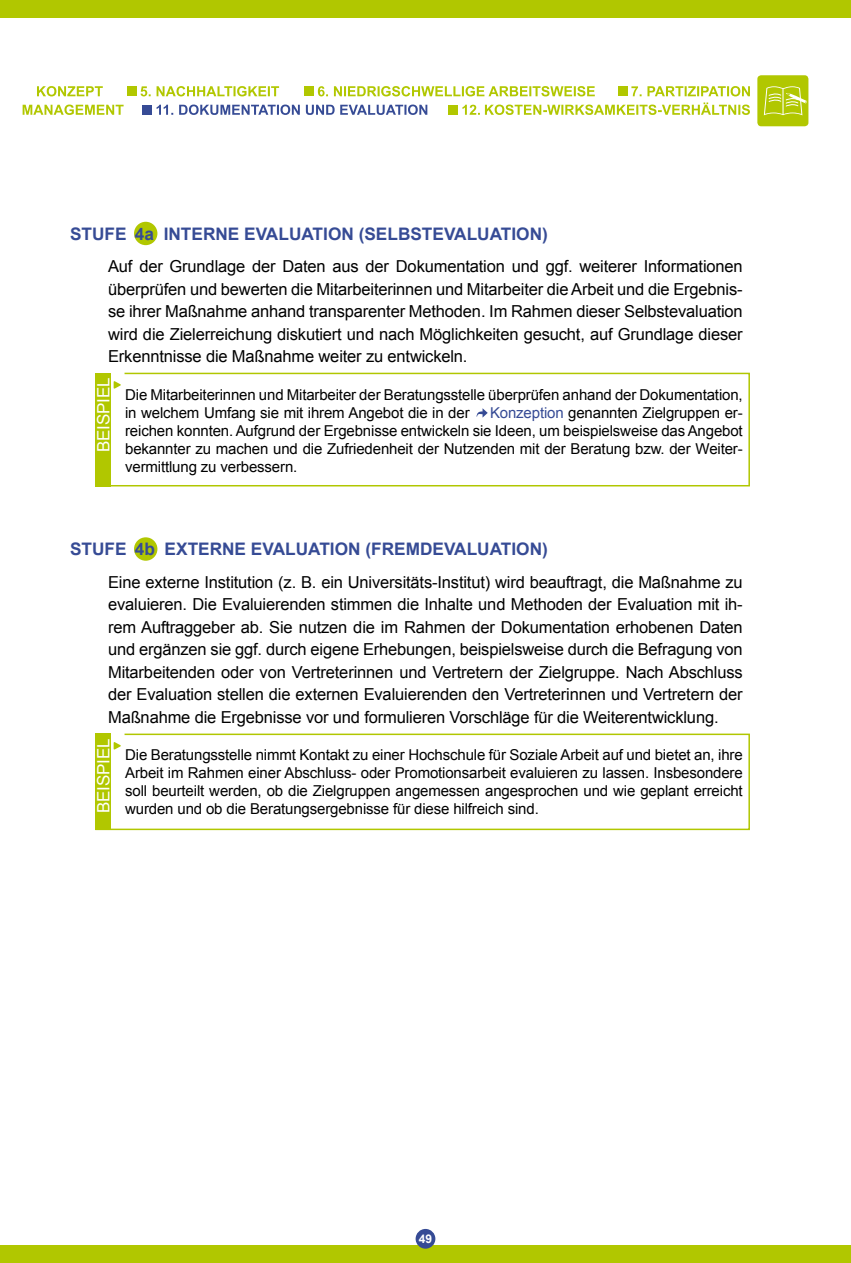
<style>
.page{position:relative;width:851px;height:1263px;background:#fff}
.page>*{position:absolute;margin:0;border:0;box-sizing:border-box;transform-origin:0 0}
.t1{font:700 17.25px "Arial";color:#364b95}
.t2{font:16.95px "Arial";letter-spacing:-.01em;color:#fff}
.t3{font:16.5px/22.5px "Arial";letter-spacing:-.01em;color:#000;text-align:justify}
.t4{font:15px/18px "Arial";letter-spacing:-.01em;color:#000;text-align:justify}
.t5{font:700 12px "Arial";color:#fff}
.s1{color:#364b95}
</style>
<div class="page">
<div style="left:0;top:0;width:850px;height:17px;background:#b1c700"></div>
<div style="left:0;top:1246px;width:850px;height:17px;background:#b1c700"></div>
<div style="left:757px;top:75px;width:51px;height:51px;background:#b1c700;border-radius:4px"></div>
<svg style="left:763px;top:86px;width:44px;height:29px"></svg>
<div style="left:134px;top:222px;width:23px;height:23px;background:#b1c700;border-radius:50%"></div>
<div style="left:134px;top:537px;width:23px;height:24px;background:#b1c700;border-radius:50%"></div>
<svg style="left:95px;top:372px;width:655px;height:115px"></svg>
<svg style="left:95px;top:733px;width:655px;height:98px"></svg>
<svg style="left:156px;top:105px;width:271px;height:10px"></svg>
<div style="left:142px;top:105px;width:10px;height:9px;background:#364b95"></div>
<svg style="left:462px;top:102px;width:287px;height:13px"></svg>
<div style="left:448px;top:105px;width:10px;height:9px;background:#b1c700"></div>
<svg style="left:140px;top:86px;width:139px;height:10px"></svg>
<div style="left:127px;top:86px;width:9px;height:10px;background:#b1c700"></div>
<svg style="left:318px;top:86px;width:276px;height:10px"></svg>
<div style="left:304px;top:86px;width:10px;height:10px;background:#b1c700"></div>
<svg style="left:631px;top:86px;width:118px;height:10px"></svg>
<div style="left:617px;top:86px;width:10px;height:10px;background:#b1c700"></div>
<svg style="left:22px;top:104px;width:102px;height:11px"></svg>
<svg style="left:37px;top:86px;width:66px;height:10px"></svg>
<div style="left:415px;top:1229px;width:20px;height:20px;background:#364b95;border-radius:50%"></div>
<svg style="left:476px;top:408px;width:11px;height:10px"></svg>
<p class="t1" style="left:70px;top:222px;width:479px">STUFE 4a INTERNE EVALUATION (SELBSTEVALUATION)</p>
<p class="t3" style="left:108px;top:255px;width:636px">Auf der Grundlage der Daten aus der Dokumentation und ggf. weiterer Informationen überprüfen und bewerten die Mitarbeiterinnen und Mitarbeiter die Arbeit und die Ergebnis&shy;se ihrer Maßnahme anhand transparenter Methoden. Im Rahmen dieser Selbstevaluation wird die Zielerreichung diskutiert und nach Möglichkeiten gesucht, auf Grundlage dieser Erkenntnisse die Maßnahme weiter zu entwickeln.</p>
<p class="t4" style="left:125px;top:386px;width:619px">Die Mitarbeiterinnen und Mitarbeiter der Beratungsstelle überprüfen anhand der Dokumentation, in welchem Umfang sie mit ihrem Angebot die in der</p>
<p class="t2" style="left:92px;top:452px;width:76px;rotate:-90deg">BEISPIEL</p>
<p class="t4" style="left:125px;top:404px;width:619px;text-indent:365px"><span class="s1">Konzeption</span> genannten Zielgruppen er&shy;reichen konnten. Aufgrund der Ergebnisse entwickeln sie Ideen, um beispielsweise das Angebot bekannter zu machen und die Zufriedenheit der Nutzenden mit der Beratung bzw. der Weiter&shy;vermittlung zu verbessern.</p>
<p class="t1" style="left:70px;top:538px;width:479px">STUFE 4b EXTERNE EVALUATION (FREMDEVALUATION)</p>
<p class="t3" style="left:108px;top:571px;width:636px">Eine externe Institution (z. B. ein Universitäts-Institut) wird beauftragt, die Maßnahme zu evaluieren. Die Evaluierenden stimmen die Inhalte und Methoden der Evaluation mit ih&shy;rem Auftraggeber ab. Sie nutzen die im Rahmen der Dokumentation erhobenen Daten und ergänzen sie ggf. durch eigene Erhebungen, beispielsweise durch die Befragung von Mitarbeitenden oder von Vertreterinnen und Vertretern der Zielgruppe. Nach Abschluss der Evaluation stellen die externen Evaluierenden den Vertreterinnen und Vertretern der Maßnahme die Ergebnisse vor und formulieren Vorschläge für die Weiterentwicklung.</p>
<p class="t4" style="left:125px;top:746px;width:619px">Die Beratungsstelle nimmt Kontakt zu einer Hochschule für Soziale Arbeit auf und bietet an, ihre Arbeit im Rahmen einer Abschluss- oder Promotionsarbeit evaluieren zu lassen. Insbesondere soll beurteilt werden, ob die Zielgruppen angemessen angesprochen und wie geplant erreicht wurden und ob die Beratungsergebnisse für diese hilfreich sind.</p>
<p class="t2" style="left:92px;top:813px;width:76px;rotate:-90deg">BEISPIEL</p>
<p class="t5" style="left:419px;top:1231px;width:15px">49</p>
</div>
